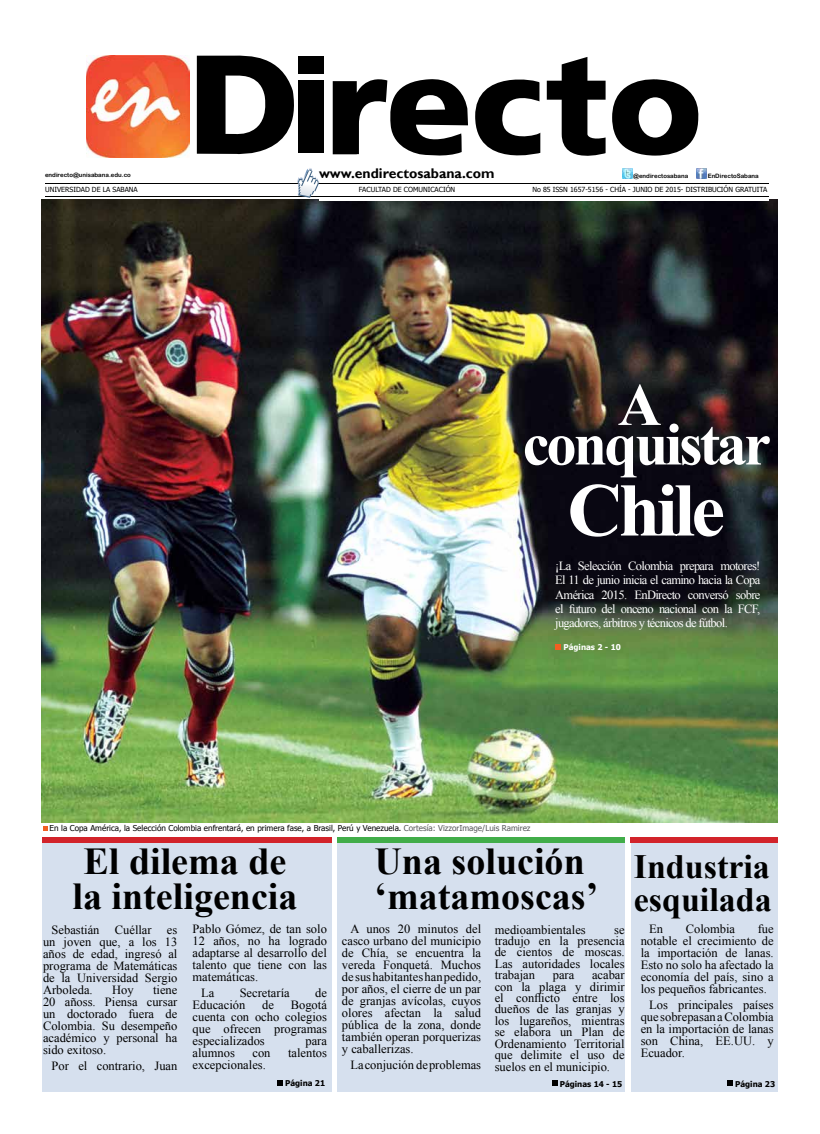
<style>
.page{position:relative;width:820px;height:1134px;background:#fff}
.page>*{position:absolute;margin:0;border:0;box-sizing:border-box;transform-origin:0 0}
.t1{font:700 38px/35px "Times New Roman";color:#000}
.t2{font:700 34px/33px "Times New Roman";color:#000}
.t3{font:700 14px "Gill Sans";color:#000}
.t4{font:12.5px/12px "Times New Roman";color:#000;text-align:justify}
.t5{font:12.5px/14.3px "Times New Roman";letter-spacing:-.05em;color:#fff;text-align:justify}
.t6{font:8.1px "Tahoma";color:#000}
.t7{font:700 8px "Tahoma";color:#000}
.t8{font:700 8px "Tahoma";color:#fff}
.t9{font:7px "Tahoma";color:#000}
.t10{font:6px "Arial Rounded MT Bold";color:#000}
.s1{color:#58595b}
</style>
<div class="page">
<div style="left:43px;top:838px;width:289px;height:253px;background:#d6e0ee"></div>
<img style="left:42px;top:199px;width:734px;height:624px">
<div style="left:587px;top:150px;width:181px;height:51px;background:#fff"></div>
<div style="left:319px;top:184px;width:281px;height:17px;background:#fff"></div>
<img style="left:87px;top:55px;width:102px;height:103px">
<svg style="left:555px;top:644px;width:5px;height:5px"></svg>
<div style="left:337px;top:838px;width:287px;height:253px;background:#d6e0ee"></div>
<svg style="left:552px;top:1081px;width:5px;height:5px"></svg>
<div style="left:298px;top:81px;width:25px;height:72px;background:#000"></div>
<svg style="left:197px;top:55px;width:106px;height:100px"></svg>
<div style="left:298px;top:57px;width:25px;height:17px;background:#000"></div>
<svg style="left:332px;top:79px;width:136px;height:77px"></svg>
<svg style="left:475px;top:79px;width:65px;height:77px"></svg>
<svg style="left:546px;top:57px;width:59px;height:99px"></svg>
<svg style="left:612px;top:79px;width:87px;height:77px"></svg>
<hr style="left:45px;top:183px;width:723px;height:1px;background:#000">
<hr style="left:45px;top:196px;width:723px;height:1px;background:#000">
<svg style="left:297px;top:168px;width:22px;height:30px"></svg>
<svg style="left:696px;top:169px;width:10px;height:9px"></svg>
<svg style="left:622px;top:169px;width:9px;height:9px"></svg>
<div style="left:630px;top:838px;width:147px;height:253px;background:#d6e0ee"></div>
<svg style="left:727px;top:1081px;width:5px;height:5px"></svg>
<svg style="left:277px;top:1080px;width:5px;height:6px"></svg>
<div style="left:43px;top:837px;width:289px;height:6px;background:#d2232a"></div>
<div style="left:337px;top:837px;width:287px;height:6px;background:#41ad49"></div>
<div style="left:630px;top:837px;width:147px;height:6px;background:#d2232a"></div>
<svg style="left:43px;top:826px;width:5px;height:5px"></svg>
<svg style="left:570px;top:484px;width:152px;height:53px"></svg>
<svg style="left:524px;top:384px;width:245px;height:93px"></svg>
<p class="t10" style="left:45px;top:172px;width:87px">endirecto@unisabana.edu.co</p>
<p class="t9" style="left:45px;top:185px;width:94px">UNIVERSIDAD DE LA SABANA</p>
<p class="t3" style="left:319px;top:165px;width:177px">www.endirectosabana.com</p>
<p class="t10" style="left:633px;top:172px;width:57px">@endirectosabana</p>
<p class="t10" style="left:707px;top:172px;width:53px">EnDirectoSabana</p>
<p class="t9" style="left:359px;top:185px;width:98px">FACULTAD DE COMUNICACIÓN</p>
<p class="t9" style="left:532px;top:185px;width:236px">No 85 ISSN 1657-5156 - CHÍA - JUNIO DE 2015- DISTRIBUCIÓN GRATUITA</p>
<p class="t5" style="left:555px;top:559px;width:207px">¡La Selección Colombia prepara motores!<br>El 11 de junio inicia el camino hacia la Copa América 2015. EnDirecto conversó sobre el futuro del onceno nacional con la FCF, jugadores, árbitros y técnicos de fútbol.</p>
<p class="t8" style="left:563px;top:642px;width:59px">Páginas 2 - 10</p>
<p class="t6" style="left:50px;top:823px;width:482px">En la Copa América, la Selección Colombia enfrentará, en primera fase, a Brasil, Perú y Venezuela. <span class="s1">Cortesía: VizzorImage/Luis Ramirez</span></p>
<h1 class="t1" style="left:374px;top:843px;width:225px">Una solución ‘matamoscas’</h1>
<p class="t4" style="left:342px;top:922px;width:141px;text-indent:8px">A unos 20 minutos del casco urbano del municipio de Chía, se encuentra la vereda Fonquetá. Muchos de sus habitantes han pedido, por años, el cierre de un par de granjas avícolas, cuyos olores afectan la salud pública de la zona, donde también operan porquerizas y caballerizas.</p>
<p class="t4" style="left:350px;top:1058px;width:132px">La conjución de problemas</p>
<h1 class="t1" style="left:72px;top:843px;width:226px">El dilema de la inteligencia</h1>
<p class="t4" style="left:43px;top:923px;width:136px;text-indent:8px">Sebastián Cuéllar es un joven que, a los 13 años de edad, ingresó al programa de Matemáticas de la Universidad Sergio Arboleda.</p>
<h2 class="t2" style="left:633px;top:849px;width:139px">Industria esquilada</h2>
<p class="t4" style="left:649px;top:922px;width:15px">En</p>
<p class="t4" style="left:685px;top:922px;width:51px">Colombia</p>
<p class="t4" style="left:192px;top:922px;width:136px">Pablo Gómez, de tan solo 12 años, no ha logrado adaptarse al desarrollo del talento que tiene con las matemáticas.</p>
<p class="t4" style="left:201px;top:986px;width:15px">La</p>
<p class="t4" style="left:239px;top:986px;width:51px">Secretaría</p>
<p class="t4" style="left:315px;top:986px;width:13px">de</p>
<p class="t4" style="left:192px;top:998px;width:54px">Educación</p>
<p class="t4" style="left:262px;top:998px;width:13px">de</p>
<p class="t4" style="left:640px;top:922px;width:134px;text-indent:117px">fue notable el crecimiento de la importación de lanas.<br>Esto no solo ha afectado la economía del país, sino a los pequeños fabricantes.</p>
<p class="t4" style="left:640px;top:998px;width:134px;text-indent:8px">Los principales países que sobrepasan a Colombia en la importación de lanas son China, EE.UU. y Ecuador.</p>
<p class="t4" style="left:494px;top:923px;width:92px">medioambientales</p>
<p class="t4" style="left:494px;top:923px;width:131px;line-height:11.4px;text-indent:119px">se tradujo en la presencia de cientos de moscas.<br>Las autoridades locales trabajan</p>
<p class="t4" style="left:494px;top:969px;width:131px;line-height:11.4px;text-indent:97px">acabar con la plaga y dirimir el conflicto entre los dueños de las granjas y los lugareños, mientras se elabora un Plan de Ordenamiento Territorial que delimite el uso de suelos en el municipio.</p>
<p class="t7" style="left:559px;top:1078px;width:64px">Páginas 14 - 15</p>
<p class="t4" style="left:552px;top:969px;width:23px">para</p>
<p class="t4" style="left:43px;top:983px;width:136px;text-indent:110px">tiene 20 añoss. Piensa cursar un doctorado fuera de Colombia. Su desempeño académico y personal ha sido exitoso.</p>
<p class="t4" style="left:52px;top:1059px;width:127px">Por el contrario, Juan</p>
<p class="t4" style="left:112px;top:983px;width:23px">Hoy</p>
<p class="t4" style="left:192px;top:998px;width:136px;text-indent:98px">Bogotá cuenta con ocho colegios que ofrecen programas especializados</p>
<p class="t4" style="left:305px;top:1034px;width:23px">para</p>
<p class="t4" style="left:192px;top:1046px;width:44px">alumnos</p>
<p class="t4" style="left:252px;top:1046px;width:20px">con</p>
<p class="t4" style="left:288px;top:1046px;width:40px">talentos</p>
<p class="t4" style="left:192px;top:1058px;width:75px">excepcionales.</p>
<p class="t7" style="left:285px;top:1078px;width:41px">Página 21</p>
<p class="t7" style="left:734px;top:1078px;width:41px">Página 23</p>
</div>
